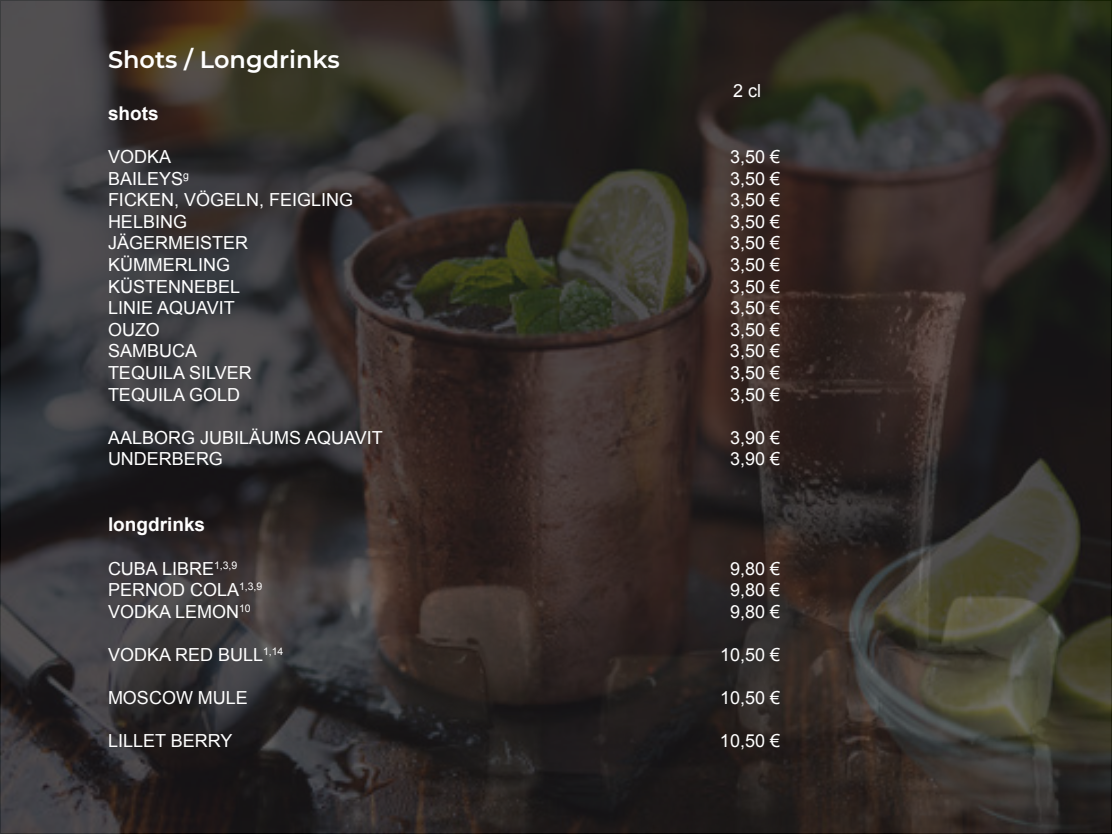
<style>
.page{position:relative;width:1112px;height:834px;background:#fff}
.page>*{position:absolute;margin:0;border:0;box-sizing:border-box;transform-origin:0 0}
.t1{font:600 24px "Montserrat";color:#fff}
.t2{font:700 19px "Arial";color:#fff}
.t3{font:18px "Arial";color:#fff}
</style>
<div class="page">
<img style="left:0;top:0;width:1112px;height:834px">
<p class="t1" style="left:108px;top:43px;width:233px">Shots / Longdrinks</p>
<p class="t3" style="left:733px;top:79px;width:30px">2 cl</p>
<p class="t2" style="left:108px;top:101px;width:52px">shots</p>
<p class="t3" style="left:108px;top:145px;width:65px">VODKA</p>
<p class="t3" style="left:730px;top:145px;width:52px">3,50 €</p>
<p class="t3" style="left:108px;top:167px;width:82px">BAILEYS<sup>g</sup></p>
<p class="t3" style="left:730px;top:167px;width:52px">3,50 €</p>
<p class="t3" style="left:108px;top:188px;width:247px">FICKEN, VÖGELN, FEIGLING</p>
<p class="t3" style="left:730px;top:188px;width:52px">3,50 €</p>
<p class="t3" style="left:108px;top:210px;width:81px">HELBING</p>
<p class="t3" style="left:730px;top:210px;width:52px">3,50 €</p>
<p class="t3" style="left:108px;top:231px;width:142px">JÄGERMEISTER</p>
<p class="t3" style="left:730px;top:231px;width:52px">3,50 €</p>
<p class="t3" style="left:108px;top:253px;width:124px">KÜMMERLING</p>
<p class="t3" style="left:730px;top:253px;width:52px">3,50 €</p>
<p class="t3" style="left:108px;top:275px;width:134px">KÜSTENNEBEL</p>
<p class="t3" style="left:730px;top:275px;width:52px">3,50 €</p>
<p class="t3" style="left:108px;top:296px;width:128px">LINIE AQUAVIT</p>
<p class="t3" style="left:730px;top:296px;width:52px">3,50 €</p>
<p class="t3" style="left:108px;top:318px;width:54px">OUZO</p>
<p class="t3" style="left:730px;top:318px;width:52px">3,50 €</p>
<p class="t3" style="left:108px;top:339px;width:91px">SAMBUCA</p>
<p class="t3" style="left:730px;top:339px;width:52px">3,50 €</p>
<p class="t3" style="left:108px;top:361px;width:145px">TEQUILA SILVER</p>
<p class="t3" style="left:730px;top:361px;width:52px">3,50 €</p>
<p class="t3" style="left:108px;top:383px;width:134px">TEQUILA GOLD</p>
<p class="t3" style="left:730px;top:383px;width:52px">3,50 €</p>
<p class="t3" style="left:108px;top:426px;width:276px">AALBORG JUBILÄUMS AQUAVIT</p>
<p class="t3" style="left:730px;top:426px;width:52px">3,90 €</p>
<p class="t3" style="left:108px;top:447px;width:117px">UNDERBERG</p>
<p class="t3" style="left:730px;top:447px;width:52px">3,90 €</p>
<p class="t2" style="left:108px;top:512px;width:99px">longdrinks</p>
<p class="t3" style="left:108px;top:557px;width:131px">CUBA LIBRE<sup>1,3,9</sup></p>
<p class="t3" style="left:730px;top:557px;width:52px">9,80 €</p>
<p class="t3" style="left:108px;top:578px;width:156px">PERNOD COLA<sup>1,3,9</sup></p>
<p class="t3" style="left:730px;top:578px;width:52px">9,80 €</p>
<p class="t3" style="left:108px;top:600px;width:144px">VODKA LEMON<sup>10</sup></p>
<p class="t3" style="left:730px;top:600px;width:52px">9,80 €</p>
<p class="t3" style="left:108px;top:643px;width:177px">VODKA RED BULL<sup>1,14</sup></p>
<p class="t3" style="left:720px;top:643px;width:62px">10,50 €</p>
<p class="t3" style="left:108px;top:686px;width:141px">MOSCOW MULE</p>
<p class="t3" style="left:720px;top:686px;width:62px">10,50 €</p>
<p class="t3" style="left:108px;top:729px;width:126px">LILLET BERRY</p>
<p class="t3" style="left:720px;top:729px;width:62px">10,50 €</p>
</div>
